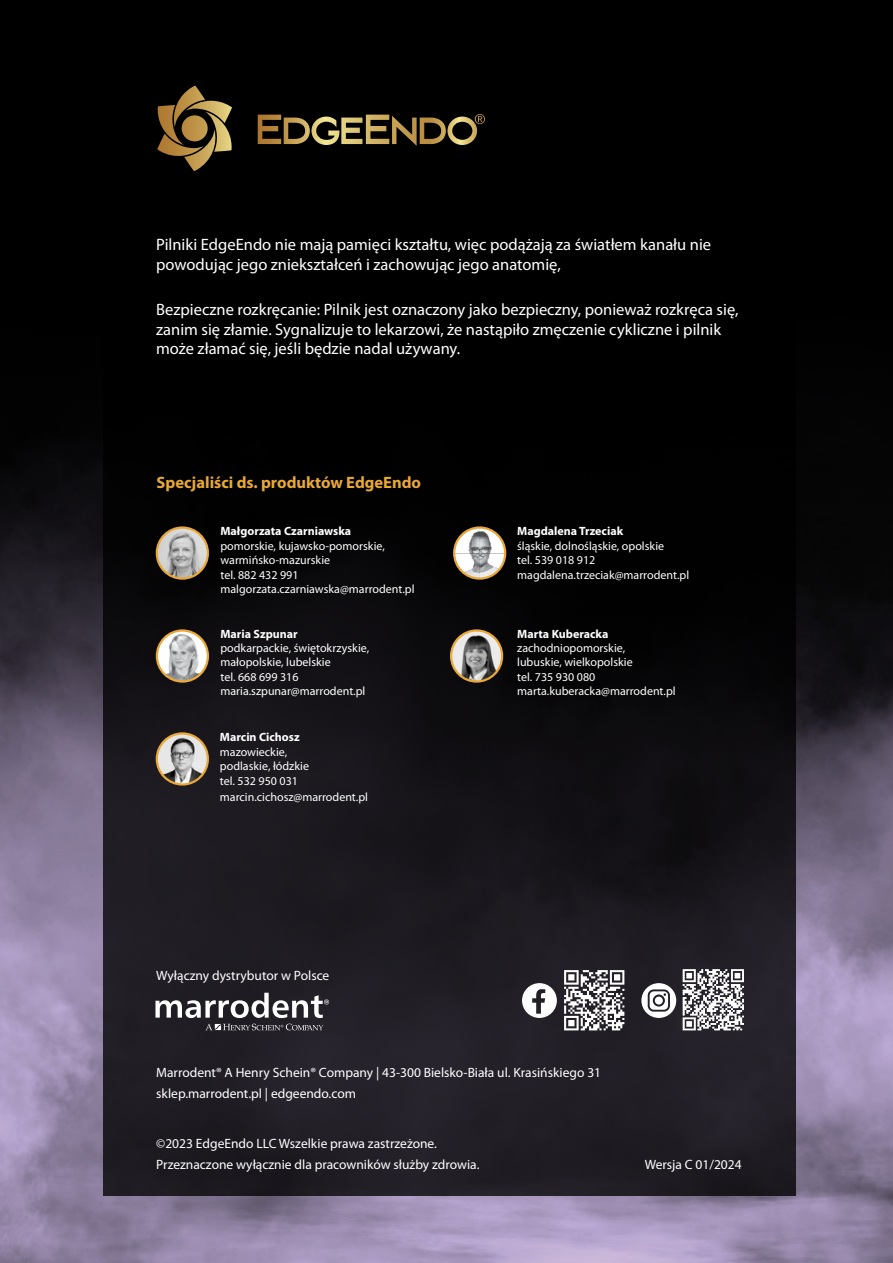
<style>
.page{position:relative;width:893px;height:1263px;background:#000}
.page>*{position:absolute;margin:0;border:0;box-sizing:border-box;transform-origin:0 0}
.t1{font:16.5px/19.8px "Myriad Pro";color:#fff}
.t2{font:700 16.5px "Myriad Pro";color:#e9a837}
.t3{font:13.5px/21px "Myriad Pro";color:#fff}
.t4{font:12px/14.4px "Myriad Pro";color:#fff}
.t5{font:700 12px "Myriad Pro";color:#fff}
</style>
<div class="page">
<img style="left:0;top:457px;width:893px;height:806px">
<div style="left:104px;top:92px;width:692px;height:1104px;background:linear-gradient(to bottom,#000,#25222a)"></div>
<svg style="left:522px;top:969px;width:104px;height:62px;background:#7e7c80"></svg>
<svg style="left:641px;top:968px;width:105px;height:63px;background:#817f84"></svg>
<svg style="left:157px;top:86px;width:75px;height:85px"></svg>
<svg style="left:182px;top:115px;width:26px;height:26px"></svg>
<svg style="left:258px;top:114px;width:227px;height:32px"></svg>
<svg style="left:155px;top:993px;width:174px;height:25px;background:#6c6a6f"></svg>
<svg style="left:205px;top:1024px;width:118px;height:6px"></svg>
<img style="left:451px;top:630px;width:51px;height:51px;border-radius:26px">
<div style="left:450px;top:629px;width:53px;height:54px;border:2px solid #e9a837;border-radius:50%"></div>
<img style="left:157px;top:630px;width:51px;height:51px;border-radius:26px">
<div style="left:156px;top:629px;width:53px;height:54px;border:2px solid #e9a837;border-radius:50%"></div>
<img style="left:157px;top:527px;width:51px;height:52px;border-radius:26px">
<div style="left:156px;top:526px;width:53px;height:54px;border:2px solid #e9a837;border-radius:50%"></div>
<img style="left:454px;top:527px;width:51px;height:52px">
<div style="left:453px;top:526px;width:53px;height:54px;border:2px solid #e9a837;border-radius:50%"></div>
<img style="left:157px;top:733px;width:51px;height:51px;border-radius:26px">
<div style="left:156px;top:732px;width:53px;height:53px;border:2px solid #e9a837;border-radius:50%"></div>
<h1 class="t1" style="left:156px;top:234px;width:556px">Pilniki EdgeEndo nie mają pamięci kształtu, więc podążają za światłem kanału nie powodując jego zniekształceń i zachowując jego anatomię,</h1>
<h1 class="t1" style="left:156px;top:299px;width:584px">Bezpieczne rozkręcanie: Pilnik jest oznaczony jako bezpieczny, ponieważ rozkręca się, zanim się złamie. Sygnalizuje to lekarzowi, że nastąpiło zmęczenie cykliczne i pilnik może złamać się, jeśli będzie nadal używany.</h1>
<h1 class="t2" style="left:157px;top:471px;width:266px">Specjaliści ds. produktów EdgeEndo</h1>
<p class="t5" style="left:220px;top:523px;width:132px">Małgorzata Czarniawska</p>
<p class="t4" style="left:220px;top:538px;width:196px">pomorskie, kujawsko-pomorskie, warmińsko-mazurskie<br>tel. 882 432 991 malgorzata.czarniawska@marrodent.pl</p>
<p class="t5" style="left:220px;top:626px;width:79px">Maria Szpunar</p>
<p class="t4" style="left:220px;top:641px;width:150px">podkarpackie, świętokrzyskie, małopolskie, lubelskie<br>tel. 668 699 316 maria.szpunar@marrodent.pl</p>
<p class="t5" style="left:220px;top:729px;width:81px">Marcin Cichosz</p>
<p class="t4" style="left:220px;top:744px;width:91px">mazowieckie, podlaskie, łódzkie tel. 532 950 031</p>
<p class="t4" style="left:220px;top:789px;width:150px">marcin.cichosz@marrodent.pl</p>
<p class="t3" style="left:156px;top:964px;width:175px">Wyłączny dystrybutor w Polsce</p>
<p class="t5" style="left:517px;top:523px;width:107px">Magdalena Trzeciak</p>
<p class="t4" style="left:517px;top:538px;width:173px">śląskie, dolnośląskie, opolskie<br>tel. 539 018 912 magdalena.trzeciak@marrodent.pl</p>
<p class="t5" style="left:517px;top:626px;width:93px">Marta Kuberacka</p>
<p class="t4" style="left:517px;top:641px;width:160px">zachodniopomorskie,<br>lubuskie, wielkopolskie<br>tel. 735 930 080 marta.kuberacka@marrodent.pl</p>
<p class="t3" style="left:156px;top:1061px;width:446px">Marrodent® A Henry Schein® Company | 43-300 Bielsko-Biała ul. Krasińskiego 31 sklep.marrodent.pl | edgeendo.com</p>
<p class="t3" style="left:156px;top:1133px;width:325px">©2023 EdgeEndo LLC Wszelkie prawa zastrzeżone.<br>Przeznaczone wyłącznie dla pracowników służby zdrowia.</p>
<p class="t3" style="left:645px;top:1154px;width:99px">Wersja C 01/2024</p>
</div>
